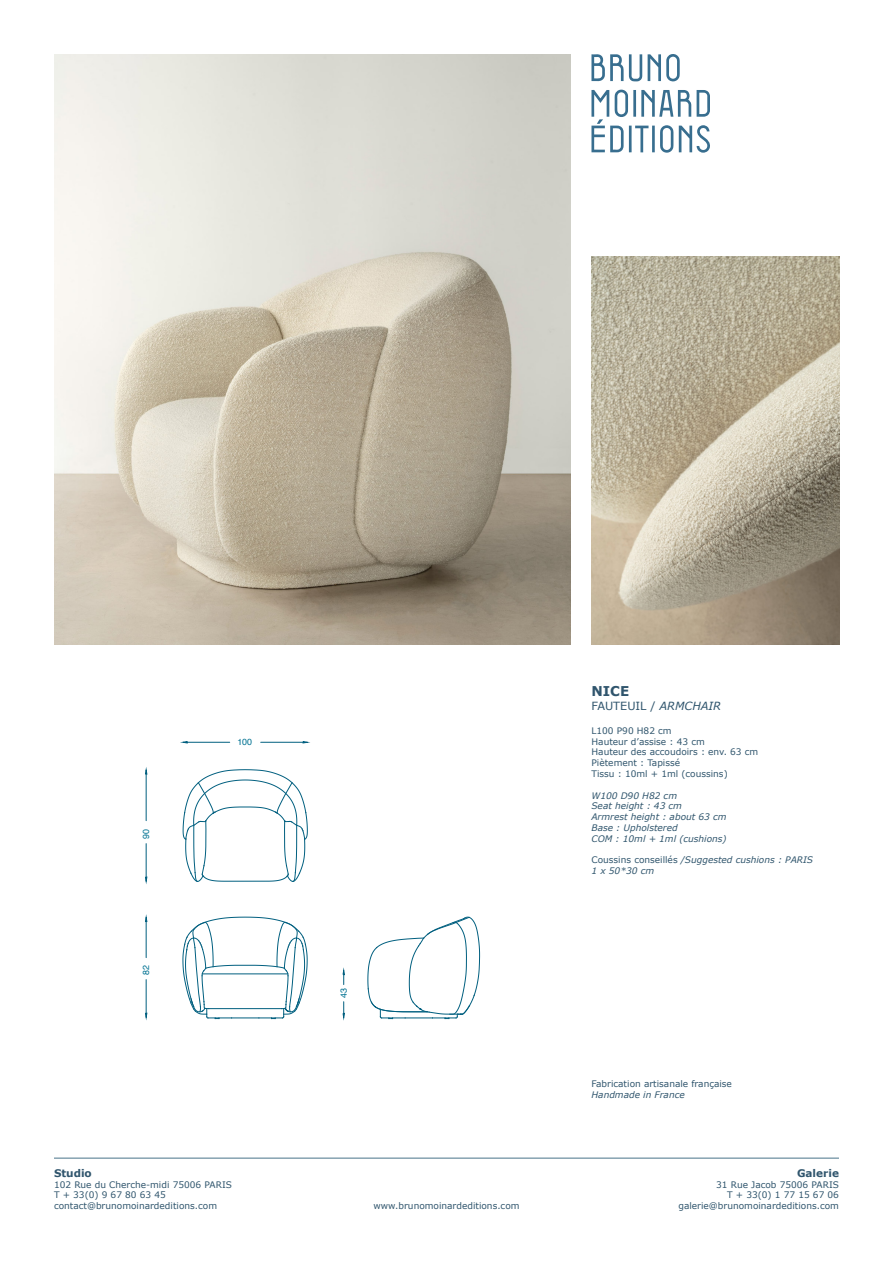
<style>
.page{position:relative;width:893px;height:1263px;background:#fff}
.page>*{position:absolute;margin:0;border:0;box-sizing:border-box;transform-origin:0 0}
.t1{font:700 13.5px "Verdana";color:#30556d}
.t2{font:11.25px "Verdana";color:#30556d}
.t3{font:700 10.5px "Verdana";color:#30556d}
.t4{font:9px/10.8px "Verdana";color:#30556d;text-align:right}
.t5{font:italic 9px "Verdana";color:#30556d}
.t6{font:8.85px "Helvetica";color:#007292}
.s1{font-style:italic}
.s2{font-style:normal}
</style>
<div class="page">
<hr style="left:54px;top:1158px;width:785px;height:1px;background:#49748a">
<svg style="left:591px;top:54px;width:51px;height:27px"></svg>
<svg style="left:648px;top:54px;width:32px;height:28px"></svg>
<svg style="left:591px;top:89px;width:119px;height:64px"></svg>
<svg style="left:343px;top:1002px;width:2px;height:17px"></svg>
<svg style="left:343px;top:969px;width:2px;height:15px"></svg>
<hr style="left:146px;top:979px;width:1px;height:34px;background:#005f7f">
<hr style="left:146px;top:921px;width:1px;height:37px;background:#005f7f">
<hr style="left:146px;top:844px;width:1px;height:33px;background:#005f7f">
<hr style="left:146px;top:774px;width:1px;height:47px;background:#005f7f">
<hr style="left:187px;top:742px;width:43px;height:1px;background:#005f7f">
<hr style="left:261px;top:742px;width:42px;height:1px;background:#005f7f">
<svg style="left:183px;top:769px;width:125px;height:113px"></svg>
<svg style="left:367px;top:917px;width:113px;height:102px"></svg>
<svg style="left:183px;top:917px;width:125px;height:102px"></svg>
<hr style="left:209px;top:1008px;width:73px;height:1px;background:#005f7f">
<img style="left:591px;top:256px;width:248px;height:388px">
<img style="left:54px;top:54px;width:516px;height:590px">
<p class="t6" style="left:139px;top:839px;width:11px;rotate:-90deg">90</p>
<p class="t6" style="left:139px;top:974px;width:11px;rotate:-90deg">82</p>
<p class="t6" style="left:237px;top:735px;width:16px">100</p>
<p class="t3" style="left:54px;top:1166px;width:39px">Studio</p>
<p class="t4" style="left:54px;top:1179px;width:180px;text-align:left">102 Rue du Cherche-midi 75006 PARIS<br>T + 33(0) 9 67 80 63 45 contact@brunomoinardeditions.com</p>
<p class="t1" style="left:591px;top:682px;width:39px">NICE</p>
<p class="t2" style="left:591px;top:698px;width:131px">FAUTEUIL / <span class="s1">ARMCHAIR</span></p>
<p class="t4" style="left:591px;top:725px;width:82px">L100 P90 H82 cm</p>
<p class="t4" style="left:591px;top:736px;width:115px">Hauteur d’assise : 43 cm</p>
<p class="t4" style="left:591px;top:747px;width:168px">Hauteur des accoudoirs : env. 63 cm</p>
<p class="t4" style="left:591px;top:758px;width:90px">Piètement : Tapissé</p>
<p class="t4" style="left:591px;top:768px;width:138px">Tissu : 10ml + 1ml (coussins)</p>
<p class="t5" style="left:591px;top:790px;width:87px">W100 D90 H82 cm</p>
<p class="t5" style="left:591px;top:800px;width:92px">Seat height : 43 cm</p>
<p class="t5" style="left:591px;top:811px;width:137px">Armrest height : about 63 cm</p>
<p class="t5" style="left:591px;top:822px;width:88px">Base : Upholstered</p>
<p class="t5" style="left:591px;top:833px;width:137px">COM : 10ml + 1ml (cushions)</p>
<p class="t5" style="left:591px;top:854px;width:223px"><span class="s2">Coussins conseillés</span> /Suggested cushions : PARIS</p>
<p class="t5" style="left:591px;top:865px;width:64px">1 x 50*30 cm</p>
<p class="t6" style="left:337px;top:998px;width:11px;rotate:-90deg">43</p>
<p class="t4" style="left:591px;top:1078px;width:142px">Fabrication artisanale française</p>
<p class="t5" style="left:591px;top:1089px;width:95px">Handmade in France</p>
<p class="t3" style="left:797px;top:1166px;width:43px">Galerie</p>
<p class="t4" style="left:716px;top:1179px;width:124px">31 Rue Jacob 75006 PARIS<br>T + 33(0) 1 77 15 67 06</p>
<p class="t4" style="left:373px;top:1201px;width:148px">www.brunomoinardeditions.com</p>
<p class="t4" style="left:678px;top:1201px;width:162px">galerie@brunomoinardeditions.com</p>
</div>
